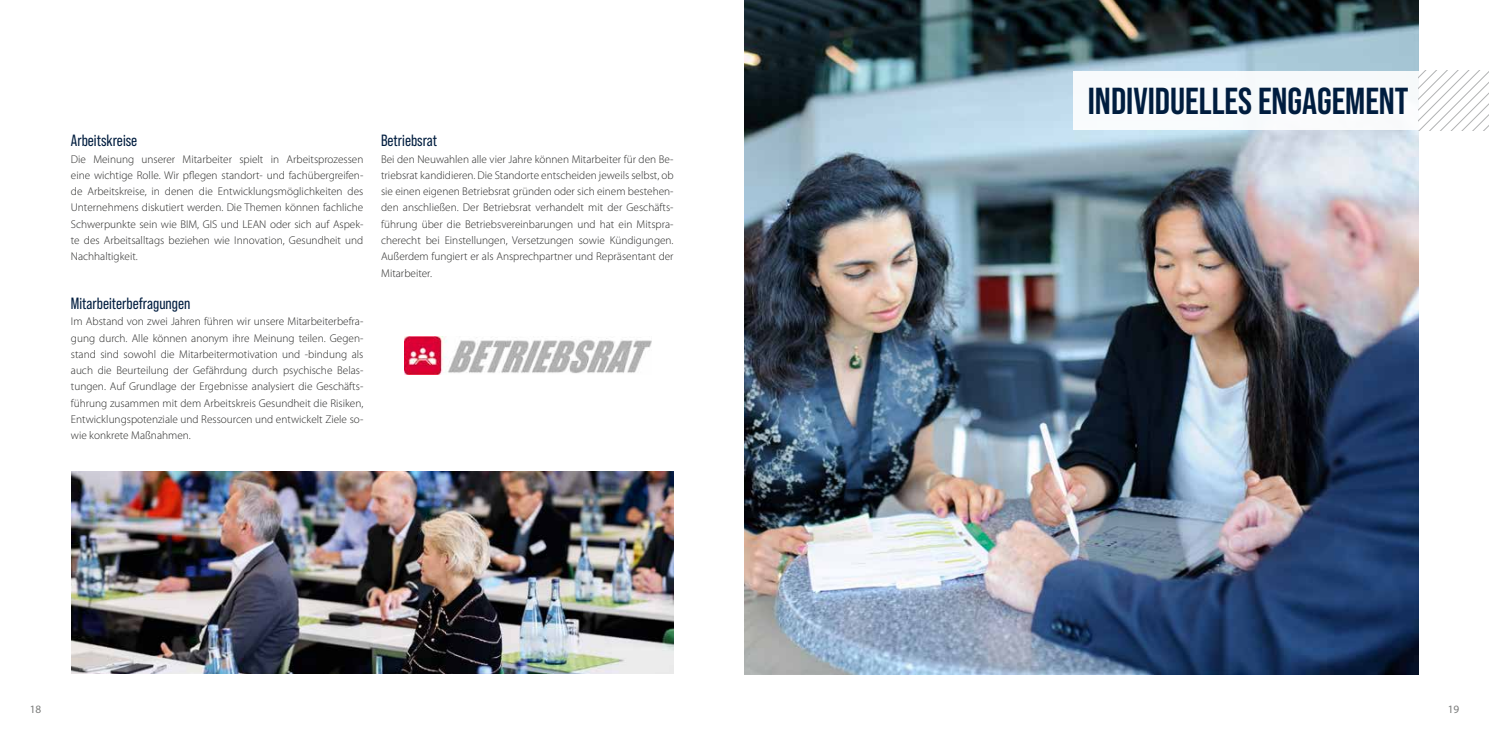
<style>
.page{position:relative;width:1489px;height:745px;background:#fff}
.page>*{position:absolute;margin:0;border:0;box-sizing:border-box;transform-origin:0 0}
.t1{font:700 37.5px "Bebas Neue Pro";color:#001d3f}
.t2{font:16.25px "Bebas Neue Pro";color:#001d3f}
.t3{font:300 11.25px/16.2px "Myriad Pro";color:#272726;text-align:justify}
.t4{font:11.25px "Myriad Pro";color:#7a7b7a}
</style>
<div class="page">
<img style="left:744px;top:0;width:673px;height:673px">
<div style="left:1072px;top:71px;width:350px;height:59px;background:#f8fbfc"></div>
<svg style="left:1418px;top:71px;width:70px;height:59px"></svg>
<img style="left:71px;top:471px;width:602px;height:202px">
<img style="left:404px;top:337px;width:247px;height:37px">
<h2 class="t2" style="left:71px;top:131px;width:68px">Arbeitskreise</h2>
<p class="t3" style="left:71px;top:151px;width:294px">Die Meinung unserer Mitarbeiter spielt in Arbeitsprozessen eine wichtige Rolle. Wir pflegen standort- und fachübergreifen&shy;de Arbeitskreise, in denen die Entwicklungsmöglichkeiten des Unternehmens diskutiert werden. Die Themen können fachliche Schwerpunkte sein wie BIM, GIS und LEAN oder sich auf Aspek&shy;te des Arbeitsalltags beziehen wie Innovation, Gesundheit und Nachhaltigkeit.</p>
<h2 class="t2" style="left:71px;top:294px;width:121px">Mitarbeiterbefragungen</h2>
<p class="t3" style="left:71px;top:313px;width:294px">Im Abstand von zwei Jahren führen wir unsere Mitarbeiterbefra&shy;gung durch. Alle können anonym ihre Meinung teilen. Gegen&shy;stand sind sowohl die Mitarbeitermotivation und -bindung als auch die Beurteilung der Gefährdung durch psychische Belas&shy;tungen. Auf Grundlage der Ergebnisse analysiert die Geschäfts&shy;führung zusammen mit dem Arbeitskreis Gesundheit die Risiken, Entwicklungspotenziale und Ressourcen und entwickelt Ziele so&shy;wie konkrete Maßnahmen.</p>
<h2 class="t2" style="left:381px;top:131px;width:58px">Betriebsrat</h2>
<p class="t3" style="left:381px;top:151px;width:294px">Bei den Neuwahlen alle vier Jahre können Mitarbeiter für den Be&shy;triebsrat kandidieren. Die Standorte entscheiden jeweils selbst, ob sie einen eigenen Betriebsrat gründen oder sich einem bestehen&shy;den anschließen. Der Betriebsrat verhandelt mit der Geschäfts&shy;führung über die Betriebsvereinbarungen und hat ein Mitspra&shy;cherecht bei Einstellungen, Versetzungen sowie Kündigungen.<br>Außerdem fungiert er als Ansprechpartner und Repräsentant der Mitarbeiter.</p>
<h1 class="t1" style="left:1087px;top:79px;width:322px">INDIVIDUELLES ENGAGEMENT</h1>
<p class="t4" style="left:30px;top:702px;width:13px">18</p>
<p class="t4" style="left:1447px;top:702px;width:13px">19</p>
</div>
